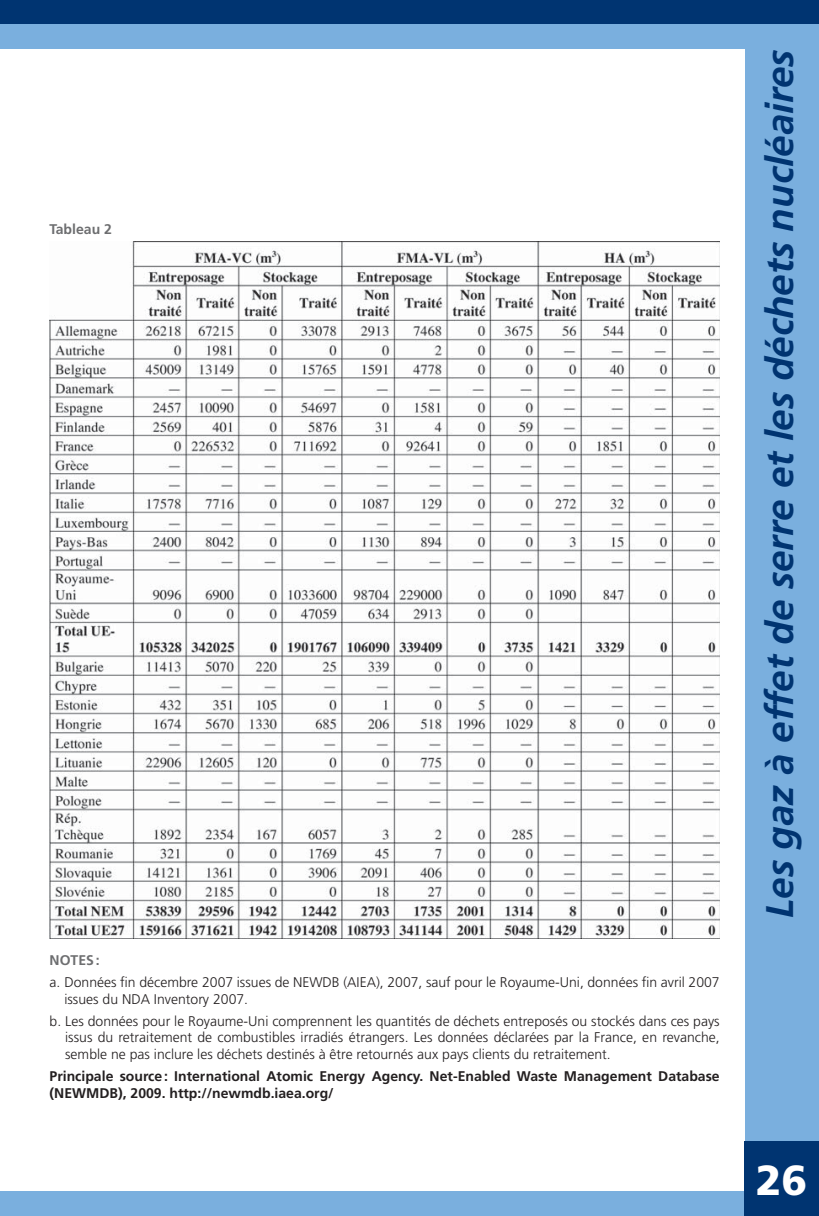
<style>
.page{position:relative;width:819px;height:1216px;background:#fff}
.page>*{position:absolute;margin:0;border:0;box-sizing:border-box;transform-origin:0 0}
.t1{font:900 42px "Frutiger";color:#fff}
.t2{font:italic 700 38.5px "Frutiger";color:#003471}
.t3{font:300 14px/21.7px "Frutiger";color:#231f20}
.t4{font:700 14px/16.8px "Frutiger";color:#231f20}
.t5{font:700 14px "Frutiger";color:#6d6e70}
.s1{font-weight:700;color:#6d6e70}
</style>
<div class="page">
<div style="left:0;top:0;width:819px;height:1215px;background:#003471"></div>
<div style="left:0;top:25px;width:819px;height:1190px;background:#7aafde"></div>
<div style="left:0;top:50px;width:744px;height:1141px;background:#fff"></div>
<div style="left:744px;top:1141px;width:75px;height:74px;background:#003471"></div>
<img style="left:50px;top:241px;width:669px;height:697px">
<p class="t5" style="left:50px;top:223px;width:64px">Tableau 2</p>
<p class="t3" style="left:50px;top:950px;width:671px"><span class="s1">NOTES :<br></span>a. Données fin décembre 2007 issues de NEWDB (AIEA), 2007, sauf pour le Royaume-Uni, données fin avril 2007</p>
<p class="t3" style="left:50px;top:989px;width:671px;text-indent:15px">issues du NDA Inventory 2007.<br>b. Les données pour le Royaume-Uni comprennent les quantités de déchets entreposés ou stockés dans ces pays</p>
<p class="t3" style="left:65px;top:1030px;width:656px;line-height:16.8px">issus du retraitement de combustibles irradiés étrangers. Les données déclarées par la France, en revanche, semble ne pas inclure les déchets destinés à être retournés aux pays clients du retraitement.</p>
<p class="t4" style="left:50px;top:1068px;width:671px">Principale source : International Atomic Energy Agency. Net-Enabled Waste Management Database (NEWMDB), 2009. http://newmdb.iaea.org/</p>
<p class="t2" style="left:764px;top:918px;width:869px;rotate:-90deg">Les gaz à effet de serre et les déchets nucléaires</p>
<p class="t1" style="left:755px;top:1163px;width:53px">26</p>
</div>
